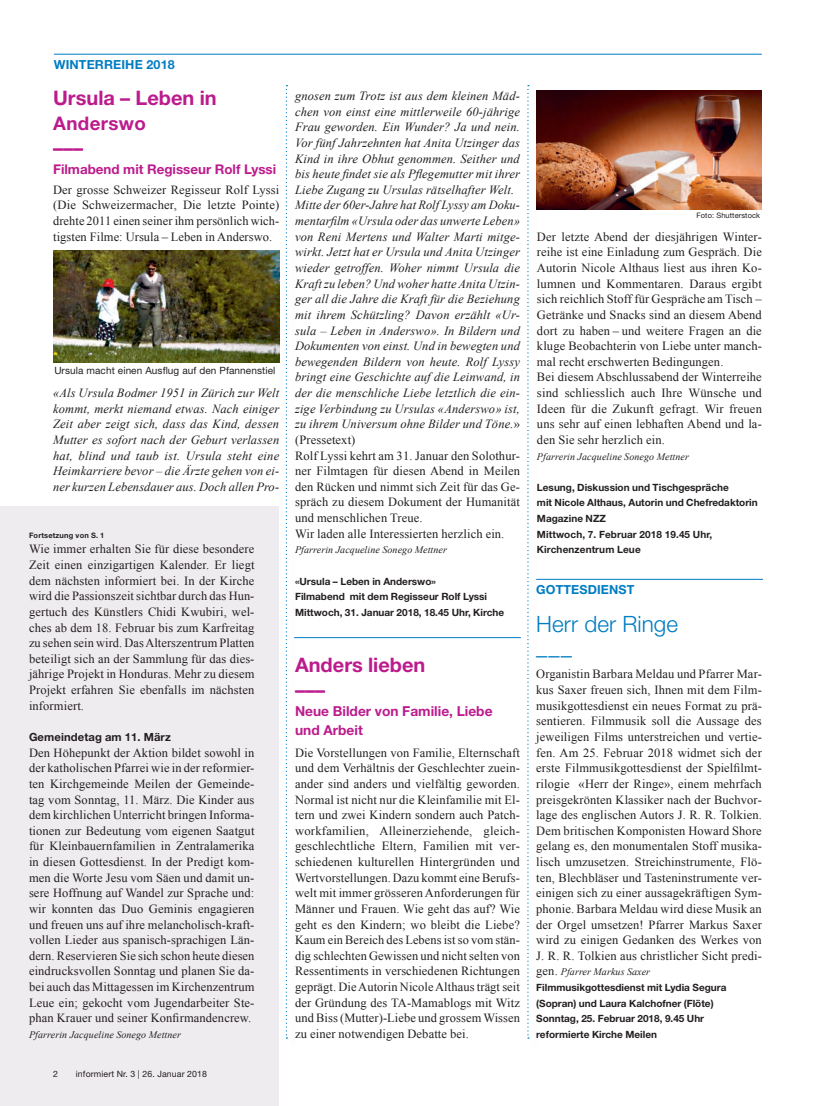
<style>
.page{position:relative;width:815px;height:1106px;background:#fff}
.page>*{position:absolute;margin:0;border:0;box-sizing:border-box;transform-origin:0 0}
.t1{font:300 22.5px/31.2px "Helvetica Neue LT Pro";letter-spacing:.005em;color:#007cc2}
.t2{font:700 20px/25px "Helvetica Neue LT Pro";color:#bc1b8d}
.t3{font:700 18.75px "Helvetica Neue LT Pro";letter-spacing:.02em;color:#bc1b8d}
.t4{font:700 13.75px/18.8px "Helvetica Neue LT Pro";color:#bc1b8d}
.t5{font:700 13.38px "Helvetica Neue LT Pro";color:#bc1b8d}
.t6{font:12.5px/15.6px "Times New Roman";letter-spacing:.01em;color:#231f20;text-align:justify}
.t7{font:italic 12.5px/15.6px "Times New Roman";letter-spacing:.01em;color:#231f20;text-align:justify}
.t8{font:700 12.5px "Helvetica Neue LT Std";letter-spacing:.01em;color:#007cc2}
.t9{font:700 11.25px "Helvetica Neue LT Pro";letter-spacing:.01em;color:#231f20}
.t10{font:700 10px/15.6px "Helvetica Neue LT Pro";color:#231f20}
.t11{font:italic 10px "Times New Roman";letter-spacing:.01em;color:#231f20}
.t12{font:10px "Helvetica Neue LT Pro";letter-spacing:.01em;color:#231f20}
.t13{font:8.75px "Helvetica Neue LT Pro";letter-spacing:.015em;color:#231f20}
.t14{font:700 7.5px "Helvetica Neue LT Pro";letter-spacing:.02em;color:#231f20}
.t15{font:7.5px "Helvetica Neue LT Pro";letter-spacing:.01em;color:#231f20}
.s1{font-style:normal}
.s2{font-style:normal;font-size:12.5px}
</style>
<div class="page">
<div style="left:0;top:507px;width:279px;height:599px;background:#efecef"></div>
<svg style="left:527px;top:85px;width:2px;height:953px"></svg>
<svg style="left:286px;top:85px;width:1px;height:953px"></svg>
<hr style="left:54px;top:54px;width:708px;height:1px;background:#007cc2">
<img style="left:536px;top:91px;width:226px;height:118px">
<img style="left:54px;top:251px;width:225px;height:111px">
<hr style="left:294px;top:637px;width:227px;height:1px;background:#007cc2">
<hr style="left:536px;top:579px;width:227px;height:1px;background:#007cc2">
<p class="t8" style="left:54px;top:57px;width:122px">WINTERREIHE 2018</p>
<h2 class="t2" style="left:53px;top:85px;width:165px">Ursula – Leben in</h2>
<h3 class="t3" style="left:53px;top:111px;width:94px">Anderswo</h3>
<h2 class="t2" style="left:53px;top:135px;width:31px">–––</h2>
<p class="t5" style="left:53px;top:161px;width:225px">Filmabend mit Regisseur Rolf Lyssi</p>
<p class="t6" style="left:53px;top:182px;width:228px">Der grosse Schweizer Regisseur Rolf Lyssi (Die Schweizermacher, Die letzte Pointe) drehte 2011 einen seiner ihm persönlich wich&shy;tigsten Filme: Ursula – Leben in Anderswo.</p>
<p class="t12" style="left:54px;top:365px;width:223px">Ursula macht einen Ausflug auf den Pfannenstiel</p>
<p class="t7" style="left:53px;top:385px;width:228px">«Als Ursula Bodmer 1951 in Zürich zur Welt kommt, merkt niemand etwas. Nach einiger Zeit aber zeigt sich, dass das Kind, dessen Mutter es sofort nach der Geburt verlassen hat, blind und taub ist. Ursula steht eine Heimkarriere bevor – die Ärzte gehen von ei&shy;ner kurzen Lebensdauer aus. Doch allen Pro-</p>
<p class="t14" style="left:29px;top:530px;width:77px">Fortsetzung von S. 1</p>
<p class="t6" style="left:29px;top:541px;width:227px">Wie immer erhalten Sie für diese besondere Zeit einen einzigartigen Kalender. Er liegt dem nächsten informiert bei. In der Kirche wird die Passionszeit sichtbar durch das Hun&shy;gertuch des Künstlers Chidi Kwubiri, wel&shy;ches ab dem 18. Februar bis zum Karfreitag zu sehen sein wird. Das Alterszentrum Platten beteiligt sich an der Sammlung für das dies&shy;jährige Projekt in Honduras. Mehr zu diesem Projekt erfahren Sie ebenfalls im nächsten informiert.</p>
<p class="t9" style="left:29px;top:730px;width:143px">Gemeindetag am 11. März</p>
<p class="t6" style="left:29px;top:744px;width:227px">Den Höhepunkt der Aktion bildet sowohl in der katholischen Pfarrei wie in der reformier&shy;ten Kirchgemeinde Meilen der Gemeinde&shy;tag vom Sonntag, 11. März. Die Kinder aus dem kirchlichen Unterricht bringen Informa&shy;tionen zur Bedeutung vom eigenen Saatgut für Kleinbauernfamilien in Zentralamerika in diesen Gottesdienst. In der Predigt kom&shy;men die Worte Jesu vom Säen und damit un&shy;sere Hoffnung auf Wandel zur Sprache und: wir konnten das Duo Geminis engagieren und freuen uns auf ihre melancholisch-kraft&shy;vollen Lieder aus spanisch-sprachigen Län&shy;dern. Reservieren Sie sich schon heute diesen eindrucksvollen Sonntag und planen Sie da&shy;bei auch das Mittagessen im Kirchenzentrum Leue ein; gekocht vom Jugendarbeiter Ste&shy;phan Krauer und seiner Konfirmandencrew.</p>
<p class="t11" style="left:29px;top:1027px;width:153px">Pfarrerin Jacqueline Sonego Mettner</p>
<p class="t13" style="left:53px;top:1068px;width:6px">2</p>
<p class="t13" style="left:76px;top:1068px;width:133px">informiert Nr. 3 | 26. Januar 2018</p>
<p class="t7" style="left:295px;top:88px;width:226px;text-align:left">gnosen zum Trotz ist aus dem kleinen Mäd&shy;chen von einst eine mittlerweile 60-jährige Frau geworden. Ein Wunder? Ja und nein.<br>Vor fünf Jahrzehnten hat Anita Utzinger das Kind in ihre Obhut genommen. Seither und bis heute findet sie als Pflegemutter mit ihrer Liebe Zugang zu Ursulas rätselhafter Welt.<br>Mitte der 60er-Jahre hat Rolf Lyssy am Doku&shy;mentarfilm «Ursula oder das unwerte Leben» von Reni Mertens und Walter Marti mitge&shy;wirkt. Jetzt hat er Ursula und Anita Utzinger wieder getroffen. Woher nimmt Ursula die Kraft zu leben? Und woher hatte Anita Utzin&shy;ger all die Jahre die Kraft für die Beziehung mit ihrem Schützling? Davon erzählt «Ur&shy;sula – Leben in Anderswo». In Bildern und Dokumenten von einst. Und in bewegten und bewegenden Bildern von heute. Rolf Lyssy bringt eine Geschichte auf die Leinwand, in der die menschliche Liebe letztlich die ein&shy;zige Verbindung zu Ursulas «Anderswo» ist, zu ihrem Universum ohne Bilder und Töne.<span class="s1">» (Pressetext)<br>Rolf Lyssi kehrt am 31. Januar den Solothur&shy;ner Filmtagen für diesen Abend in Meilen den Rücken und nimmt sich Zeit für das Ge&shy;spräch zu diesem Dokument der Humanität und menschlichen Treue.<br>Wir laden alle Interessierten herzlich ein.</span></p>
<p class="t11" style="left:295px;top:543px;width:153px">Pfarrerin Jacqueline Sonego Mettner</p>
<p class="t10" style="left:295px;top:573px;width:211px">«Ursula – Leben in Anderswo»<br>Filmabend mit dem Regisseur Rolf Lyssi<br>Mittwoch, 31. Januar 2018, 18.45 Uhr, Kirche</p>
<h2 class="t2" style="left:295px;top:652px;width:132px">Anders lieben –––</h2>
<p class="t4" style="left:295px;top:701px;width:199px">Neue Bilder von Familie, Liebe und Arbeit</p>
<p class="t6" style="left:295px;top:744px;width:226px">Die Vorstellungen von Familie, Elternschaft und dem Verhältnis der Geschlechter zuein&shy;ander sind anders und vielfältig geworden.<br>Normal ist nicht nur die Kleinfamilie mit El&shy;tern und zwei Kindern sondern auch Patch&shy;workfamilien, Alleinerziehende, gleich&shy;geschlechtliche Eltern, Familien mit ver&shy;schiedenen kulturellen Hintergründen und Wertvorstellungen. Dazu kommt eine Berufs&shy;welt mit immer grösseren Anforderungen für Männer und Frauen. Wie geht das auf? Wie geht es den Kindern; wo bleibt die Liebe?<br>Kaum ein Bereich des Lebens ist so vom stän&shy;dig schlechten Gewissen und nicht selten von Ressentiments in verschiedenen Richtungen geprägt. Die Autorin Nicole Althaus trägt seit der Gründung des TA-Mamablogs mit Witz und Biss (Mutter)-Liebe und grossem Wissen zu einer notwendigen Debatte bei.</p>
<p class="t15" style="left:697px;top:211px;width:65px">Foto: Shutterstock</p>
<p class="t6" style="left:537px;top:228px;width:226px;text-align:left">Der letzte Abend der diesjährigen Winter&shy;reihe ist eine Einladung zum Gespräch. Die Autorin Nicole Althaus liest aus ihren Ko&shy;lumnen und Kommentaren. Daraus ergibt sich reichlich Stoff für Gespräche am Tisch – Getränke und Snacks sind an diesem Abend dort zu haben – und weitere Fragen an die kluge Beobachterin von Liebe unter manch&shy;mal recht erschwerten Bedingungen.<br>Bei diesem Abschlussabend der Winterreihe sind schliesslich auch Ihre Wünsche und Ideen für die Zukunft gefragt. Wir freuen uns sehr auf einen lebhaften Abend und la&shy;den Sie sehr herzlich ein.</p>
<p class="t11" style="left:537px;top:449px;width:153px">Pfarrerin Jacqueline Sonego Mettner</p>
<p class="t10" style="left:537px;top:479px;width:222px">Lesung, Diskussion und Tischgespräche<br>mit Nicole Althaus, Autorin und Chefredaktorin<br>Magazine NZZ<br>Mittwoch, 7. Februar 2018 19.45 Uhr,<br>Kirchenzentrum Leue</p>
<p class="t8" style="left:536px;top:582px;width:100px">GOTTESDIENST</p>
<h1 class="t1" style="left:536px;top:607px;width:143px">Herr der Ringe –––</h1>
<p class="t6" style="left:536px;top:666px;width:227px">Organistin Barbara Meldau und Pfarrer Mar&shy;kus Saxer freuen sich, Ihnen mit dem Film&shy;musikgottesdienst ein neues Format zu prä&shy;sentieren. Filmmusik soll die Aussage des jeweiligen Films unterstreichen und vertie&shy;fen. Am 25. Februar 2018 widmet sich der erste Filmmusikgottesdienst der Spielfilmt&shy;rilogie «Herr der Ringe», einem mehrfach preisgekrönten Klassiker nach der Buchvor&shy;lage des englischen Autors J. R. R. Tolkien.<br>Dem britischen Komponisten Howard Shore gelang es, den monumentalen Stoff musika&shy;lisch umzusetzen. Streichinstrumente, Flö&shy;ten, Blechbläser und Tasteninstrumente ver&shy;einigen sich zu einer aussagekräftigen Sym&shy;phonie. Barbara Meldau wird diese Musik an der Orgel umsetzen! Pfarrer Markus Saxer wird zu einigen Gedanken des Werkes von J. R. R. Tolkien aus christlicher Sicht predi-</p>
<p class="t11" style="left:536px;top:965px;width:115px"><span class="s2">gen.</span> Pfarrer Markus Saxer</p>
<p class="t10" style="left:536px;top:979px;width:192px">Filmmusikgottesdienst mit Lydia Segura (Sopran) und Laura Kalchofner (Flöte)<br>Sonntag, 25. Februar 2018, 9.45 Uhr reformierte Kirche Meilen</p>
</div>
